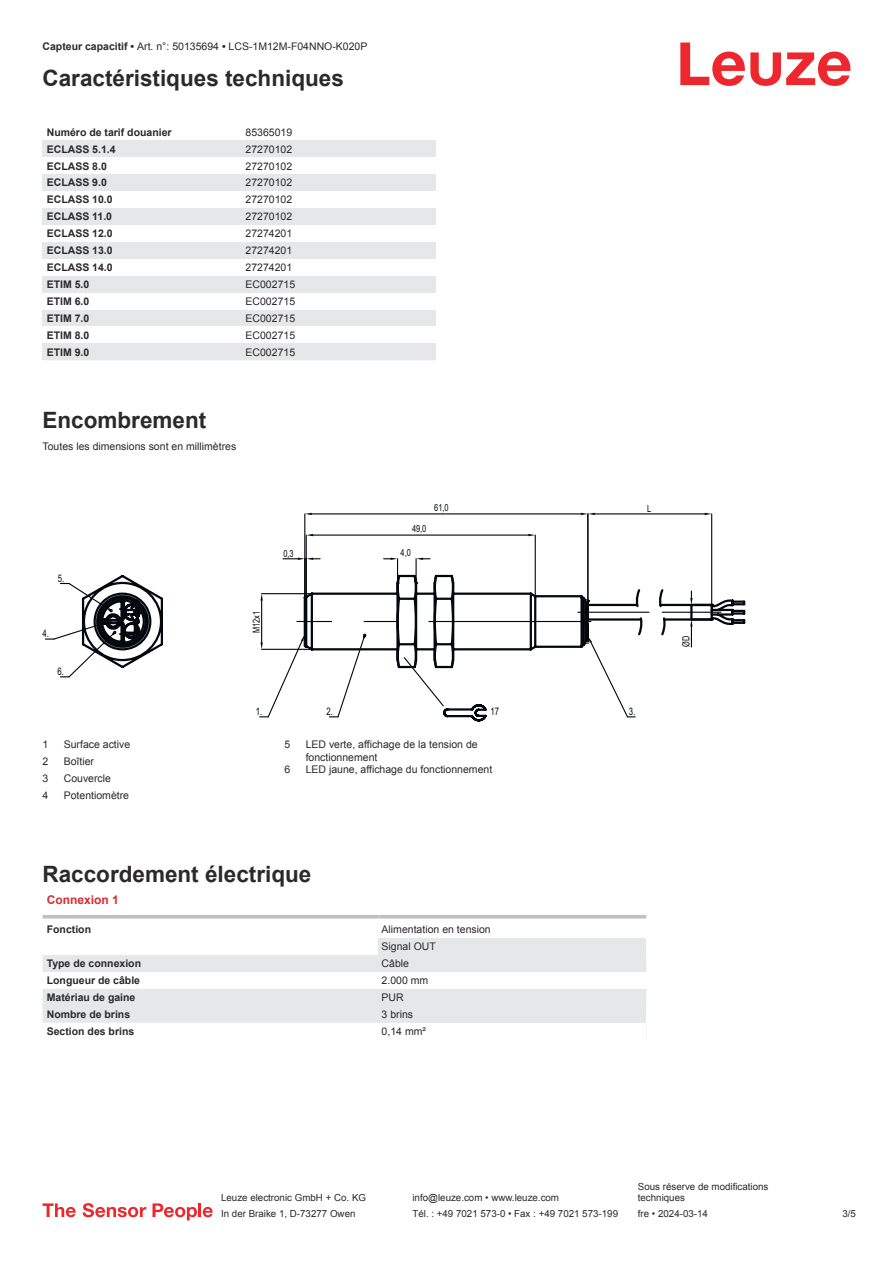
<style>
.page{position:relative;width:893px;height:1263px;background:#fff}
.page>*{position:absolute;margin:0;border:0;box-sizing:border-box;transform-origin:0 0}
.t1{font:700 22.5px "Arial";color:#2b292a}
.t2{font:700 12px "Arial";color:#db2a30}
.t3{font:10.5px/17px "Arial";color:#2b292a}
.t4{font:700 10.5px "Arial";color:#2b292a}
.t5{font:10.35px "Arial";color:#03080e;scale:.75 1}
.t6{font:9.75px/11.7px "Arial";color:#2b292a}
.t7{font:9.75px "Arial";color:#03080e;scale:.75 1}
.s1{font-weight:700}
</style>
<div class="page">
<svg style="left:680px;top:43px;width:170px;height:43px"></svg>
<div style="left:43px;top:140px;width:199px;height:17px;background:#e6e7e9"></div>
<div style="left:242px;top:140px;width:194px;height:17px;background:#e6e7e9"></div>
<div style="left:43px;top:174px;width:199px;height:17px;background:#e6e7e9"></div>
<div style="left:242px;top:174px;width:194px;height:17px;background:#e6e7e9"></div>
<div style="left:43px;top:208px;width:199px;height:17px;background:#e6e7e9"></div>
<div style="left:242px;top:208px;width:194px;height:17px;background:#e6e7e9"></div>
<div style="left:43px;top:242px;width:199px;height:17px;background:#e6e7e9"></div>
<div style="left:242px;top:242px;width:194px;height:17px;background:#e6e7e9"></div>
<div style="left:43px;top:276px;width:199px;height:17px;background:#e6e7e9"></div>
<div style="left:242px;top:276px;width:194px;height:17px;background:#e6e7e9"></div>
<div style="left:43px;top:310px;width:199px;height:16px;background:#e6e7e9"></div>
<div style="left:242px;top:310px;width:194px;height:16px;background:#e6e7e9"></div>
<div style="left:43px;top:343px;width:199px;height:17px;background:#e6e7e9"></div>
<div style="left:242px;top:343px;width:194px;height:17px;background:#e6e7e9"></div>
<svg style="left:43px;top:918px;width:603px;height:1px"></svg>
<svg style="left:43px;top:955px;width:335px;height:68px;fill:#e6e7e9"></svg>
<hr style="left:43px;top:915px;width:335px;height:3px;background:#bdbfc1">
<hr style="left:378px;top:915px;width:268px;height:3px;background:#bdbfc1">
<div style="left:378px;top:938px;width:268px;height:17px;background:#e6e7e9"></div>
<div style="left:378px;top:955px;width:268px;height:17px;background:#e6e7e9"></div>
<div style="left:378px;top:989px;width:268px;height:17px;background:#e6e7e9"></div>
<div style="left:378px;top:1006px;width:268px;height:17px;background:#e6e7e9"></div>
<svg style="left:43px;top:1203px;width:33px;height:14px"></svg>
<svg style="left:83px;top:1203px;width:63px;height:14px"></svg>
<svg style="left:153px;top:1203px;width:44px;height:17px"></svg>
<hr style="left:198px;top:1203px;width:3px;height:14px;background:#ed272d">
<svg style="left:203px;top:1207px;width:10px;height:10px"></svg>
<svg style="left:472px;top:599px;width:273px;height:122px"></svg>
<hr style="left:306px;top:535px;width:1px;height:61px;background:#03080e">
<hr style="left:535px;top:535px;width:1px;height:61px;background:#03080e">
<hr style="left:313px;top:534px;width:215px;height:2px;background:#03080e">
<svg style="left:306px;top:534px;width:7px;height:2px"></svg>
<svg style="left:528px;top:534px;width:7px;height:2px"></svg>
<hr style="left:711px;top:514px;width:1px;height:91px;background:#03080e">
<hr style="left:595px;top:513px;width:110px;height:1px;background:#03080e">
<svg style="left:705px;top:513px;width:7px;height:2px"></svg>
<hr style="left:304px;top:514px;width:1px;height:83px;background:#03080e">
<hr style="left:587px;top:514px;width:1px;height:87px;background:#03080e">
<hr style="left:312px;top:513px;width:269px;height:1px;background:#03080e">
<svg style="left:305px;top:513px;width:7px;height:2px"></svg>
<svg style="left:581px;top:513px;width:14px;height:2px"></svg>
<svg style="left:260px;top:558px;width:461px;height:160px"></svg>
<svg style="left:45px;top:574px;width:118px;height:104px"></svg>
<p class="t3" style="left:43px;top:39px;width:326px"><span class="s1">Capteur capacitif •</span> Art. n°: 50135694 <span class="s1">•</span> LCS-1M12M-F04NNO-K020P</p>
<h1 class="t1" style="left:43px;top:69px;width:303px">Caractéristiques techniques</h1>
<p class="t4" style="left:47px;top:128px;width:126px">Numéro de tarif douanier</p>
<p class="t3" style="left:246px;top:125px;width:48px">85365019</p>
<p class="t4" style="left:47px;top:145px;width:70px">ECLASS 5.1.4</p>
<p class="t3" style="left:246px;top:141px;width:48px">27270102</p>
<p class="t4" style="left:47px;top:162px;width:62px">ECLASS 8.0</p>
<p class="t3" style="left:246px;top:158px;width:48px">27270102</p>
<p class="t4" style="left:47px;top:179px;width:62px">ECLASS 9.0</p>
<p class="t3" style="left:246px;top:175px;width:48px">27270102</p>
<p class="t4" style="left:47px;top:195px;width:67px">ECLASS 10.0</p>
<p class="t3" style="left:246px;top:192px;width:48px">27270102</p>
<p class="t4" style="left:47px;top:212px;width:67px">ECLASS 11.0</p>
<p class="t3" style="left:246px;top:209px;width:48px">27270102</p>
<p class="t4" style="left:47px;top:229px;width:67px">ECLASS 12.0</p>
<p class="t3" style="left:246px;top:226px;width:48px">27274201</p>
<p class="t4" style="left:47px;top:246px;width:67px">ECLASS 13.0</p>
<p class="t3" style="left:246px;top:243px;width:48px">27274201</p>
<p class="t4" style="left:47px;top:263px;width:67px">ECLASS 14.0</p>
<p class="t3" style="left:246px;top:260px;width:48px">27274201</p>
<p class="t4" style="left:47px;top:280px;width:44px">ETIM 5.0</p>
<p class="t3" style="left:246px;top:277px;width:51px">EC002715</p>
<p class="t4" style="left:47px;top:297px;width:44px">ETIM 6.0</p>
<p class="t3" style="left:246px;top:294px;width:51px">EC002715</p>
<p class="t4" style="left:47px;top:314px;width:44px">ETIM 7.0</p>
<p class="t3" style="left:246px;top:311px;width:51px">EC002715</p>
<p class="t4" style="left:47px;top:331px;width:44px">ETIM 8.0</p>
<p class="t3" style="left:246px;top:327px;width:51px">EC002715</p>
<p class="t4" style="left:47px;top:348px;width:44px">ETIM 9.0</p>
<p class="t3" style="left:246px;top:344px;width:51px">EC002715</p>
<h1 class="t1" style="left:43px;top:411px;width:165px">Encombrement</h1>
<p class="t3" style="left:43px;top:439px;width:195px">Toutes les dimensions sont en millimètres</p>
<p class="t5" style="left:58px;top:574px;width:10px">5.</p>
<p class="t5" style="left:43px;top:629px;width:10px">4.</p>
<p class="t5" style="left:57px;top:667px;width:10px">6.</p>
<p class="t3" style="left:43px;top:737px;width:7px">1</p>
<p class="t3" style="left:64px;top:737px;width:68px">Surface active</p>
<p class="t3" style="left:43px;top:754px;width:7px">2</p>
<p class="t3" style="left:64px;top:754px;width:32px">Boîtier</p>
<p class="t3" style="left:43px;top:771px;width:7px">3</p>
<p class="t3" style="left:64px;top:771px;width:49px">Couvercle</p>
<p class="t3" style="left:43px;top:788px;width:7px">4</p>
<p class="t3" style="left:64px;top:788px;width:67px">Potentiomètre</p>
<p class="t7" style="left:253px;top:633px;width:31px;rotate:-90deg">M12x1</p>
<p class="t7" style="left:283px;top:550px;width:15px">0,3</p>
<p class="t7" style="left:412px;top:525px;width:21px">49,0</p>
<p class="t7" style="left:401px;top:548px;width:15px">4,0</p>
<p class="t7" style="left:434px;top:504px;width:21px">61,0</p>
<p class="t7" style="left:647px;top:505px;width:7px">L</p>
<p class="t5" style="left:256px;top:707px;width:10px">1.</p>
<p class="t5" style="left:326px;top:707px;width:10px">2.</p>
<p class="t5" style="left:490px;top:707px;width:13px">17</p>
<p class="t5" style="left:629px;top:707px;width:10px">3.</p>
<p class="t3" style="left:284px;top:737px;width:7px">5</p>
<p class="t3" style="left:306px;top:739px;width:173px;line-height:12.6px">LED verte, affichage de la tension de fonctionnement</p>
<p class="t3" style="left:284px;top:761px;width:7px">6</p>
<p class="t3" style="left:306px;top:761px;width:188px">LED jaune, affichage du fonctionnement</p>
<h1 class="t1" style="left:43px;top:865px;width:270px">Raccordement électrique</h1>
<p class="t2" style="left:47px;top:895px;width:74px">Connexion 1</p>
<p class="t4" style="left:47px;top:925px;width:46px">Fonction</p>
<p class="t3" style="left:382px;top:922px;width:111px">Alimentation en tension<br>Signal OUT</p>
<p class="t4" style="left:47px;top:959px;width:96px">Type de connexion</p>
<p class="t3" style="left:382px;top:956px;width:29px">Câble</p>
<p class="t4" style="left:47px;top:976px;width:95px">Longueur de câble</p>
<p class="t3" style="left:382px;top:973px;width:48px">2.000 mm</p>
<p class="t4" style="left:47px;top:993px;width:90px">Matériau de gaine</p>
<p class="t3" style="left:382px;top:990px;width:24px">PUR</p>
<p class="t4" style="left:47px;top:1010px;width:85px">Nombre de brins</p>
<p class="t3" style="left:382px;top:1007px;width:33px">3 brins</p>
<p class="t4" style="left:47px;top:1027px;width:89px">Section des brins</p>
<p class="t3" style="left:382px;top:1024px;width:46px">0,14 mm²</p>
<p class="t7" style="left:682px;top:646px;width:16px;rotate:-90deg">ØD</p>
<p class="t6" style="left:221px;top:1193px;width:146px">Leuze electronic GmbH + Co. KG</p>
<p class="t6" style="left:412px;top:1193px;width:148px">info@leuze.com • www.leuze.com</p>
<p class="t6" style="left:638px;top:1181px;width:132px">Sous réserve de modifications techniques</p>
<p class="t6" style="left:221px;top:1209px;width:136px">In der Braike 1, D-73277 Owen</p>
<p class="t6" style="left:412px;top:1209px;width:207px">Tél. : +49 7021 573-0 • Fax : +49 7021 573-199</p>
<p class="t6" style="left:638px;top:1209px;width:72px">fre • 2024-03-14</p>
<p class="t6" style="left:842px;top:1209px;width:15px">3 /5</p>
</div>
